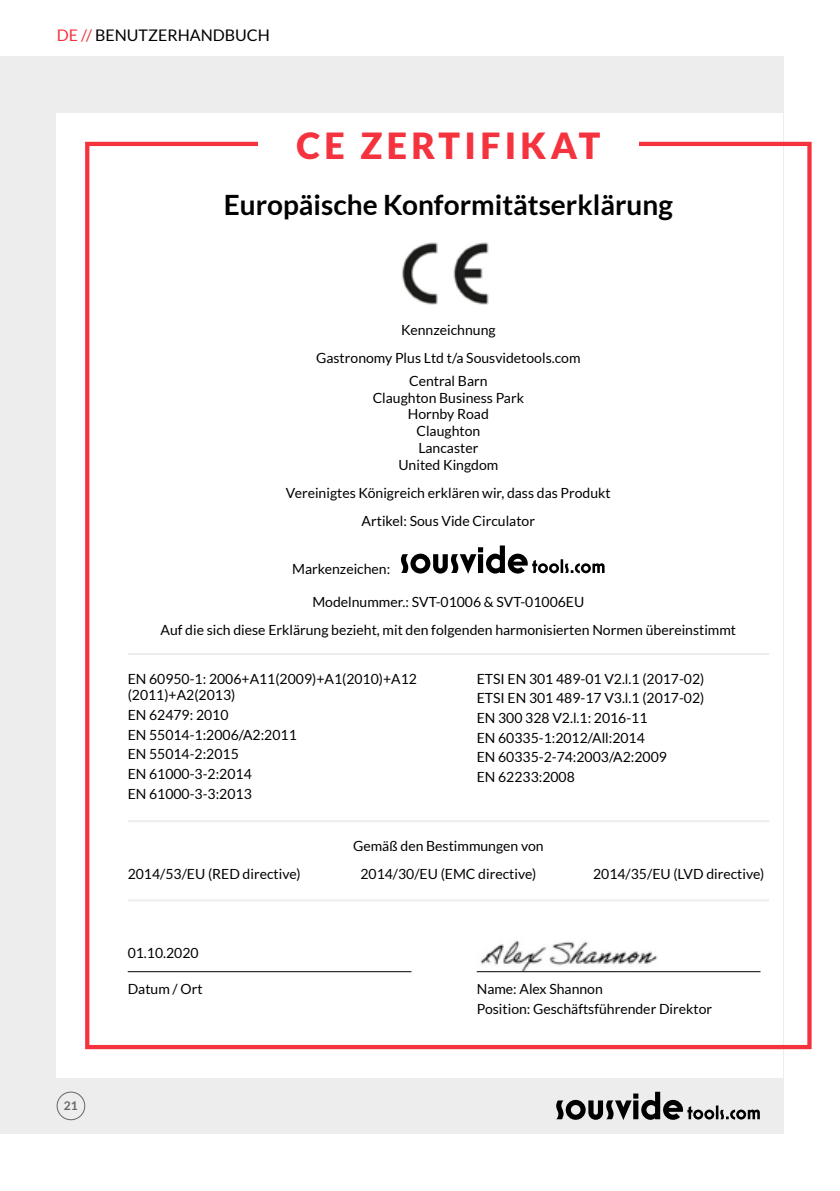
<style>
.page{position:relative;width:840px;height:1191px;background:#fff}
.page>*{position:absolute;margin:0;border:0;box-sizing:border-box;transform-origin:0 0}
.t1{font:900 36px "Lato";letter-spacing:.12em;color:#f5333f}
.t2{font:700 28px "Lato";color:#000}
.t3{font:16px "Lato";color:#000}
.t4{font:14px/19.6px "Lato";color:#000;text-align:center}
.t5{font:700 12px "Lato";color:#64666a}
.s1{color:#f5333f}
</style>
<div class="page">
<div style="left:0;top:57px;width:782px;height:1077px;background:#ededed"></div>
<div style="left:57px;top:113px;width:725px;height:964px;background:#fff"></div>
<div style="left:85px;top:142px;width:726px;height:907px;border:4px solid #f5333f"></div>
<svg style="left:556px;top:1091px;width:203px;height:29px"></svg>
<div style="left:57px;top:1091px;width:28px;height:29px;border:1px solid #64666a;border-radius:50%"></div>
<div style="left:258px;top:130px;width:380px;height:57px;background:#fff"></div>
<svg style="left:401px;top:545px;width:203px;height:29px"></svg>
<hr style="left:128px;top:653px;width:640px;height:2px;background:#ededed">
<hr style="left:128px;top:820px;width:640px;height:2px;background:#ededed">
<hr style="left:128px;top:899px;width:640px;height:2px;background:#ededed">
<img style="left:401px;top:242px;width:88px;height:63px">
<hr style="left:128px;top:971px;width:283px;height:1px;background:#000">
<hr style="left:476px;top:971px;width:284px;height:1px;background:#000">
<img style="left:480px;top:941px;width:178px;height:29px">
<p class="t3" style="left:57px;top:27px;width:215px"><span class="s1">DE //</span> BENUTZERHANDBUCH</p>
<h1 class="t1" style="left:296px;top:125px;width:305px">CE ZERTIFIKAT</h1>
<h2 class="t2" style="left:223px;top:189px;width:450px">Europäische Konformitätserklärung</h2>
<p class="t4" style="left:316px;top:316px;width:266px;line-height:28.2px">Kennzeichnung<br>Gastronomy Plus Ltd t/a Sousvidetools.com</p>
<p class="t4" style="left:372px;top:372px;width:153px;line-height:16.8px">Central Barn<br>Claughton Business Park<br>Hornby Road<br>Claughton<br>Lancaster<br>United Kingdom</p>
<p class="t4" style="left:286px;top:479px;width:326px;line-height:28.2px">Vereinigtes Königreich erklären wir, dass das Produkt<br>Artikel: Sous Vide Circulator</p>
<p class="t4" style="left:292px;top:559px;width:100px">Markenzeichen:</p>
<p class="t4" style="left:160px;top:588px;width:577px;line-height:28.2px">Modelnummer.: SVT-01006 &amp; SVT-01006EU<br>Auf die sich diese Erklärung bezieht, mit den folgenden harmonisierten Normen übereinstimmt</p>
<p class="t4" style="left:128px;top:670px;width:290px;line-height:16.8px;text-align:left">EN 60950-1: 2006+A11(2009)+A1(2010)+A12 (2011)+A2(2013)</p>
<p class="t4" style="left:128px;top:705px;width:170px;text-align:left">EN 62479: 2010<br>EN 55014-1:2006/A2:2011<br>EN 55014-2:2015<br>EN 61000-3-2:2014<br>EN 61000-3-3:2013</p>
<p class="t4" style="left:476px;top:668px;width:229px;text-align:left">ETSI EN 301 489-01 V2.l.1 (2017-02)<br>ETSI EN 301 489-17 V3.l.1 (2017-02)<br>EN 300 328 V2.l.1: 2016-11<br>EN 60335-1:2012/All:2014<br>EN 60335-2-74:2003/A2:2009<br>EN 62233:2008</p>
<p class="t4" style="left:353px;top:835px;width:192px">Gemäß den Bestimmungen von</p>
<p class="t4" style="left:128px;top:864px;width:174px">2014/53/EU (RED directive)</p>
<p class="t4" style="left:360px;top:864px;width:177px">2014/30/EU (EMC directive)</p>
<p class="t4" style="left:592px;top:864px;width:173px">2014/35/EU (LVD directive)</p>
<p class="t5" style="left:64px;top:1098px;width:15px">21</p>
<p class="t4" style="left:128px;top:943px;width:72px">01.10.2020</p>
<p class="t4" style="left:128px;top:979px;width:76px">Datum / Ort</p>
<p class="t4" style="left:476px;top:979px;width:237px;text-align:left">Name: Alex Shannon<br>Position: Geschäftsführender Direktor</p>
</div>
